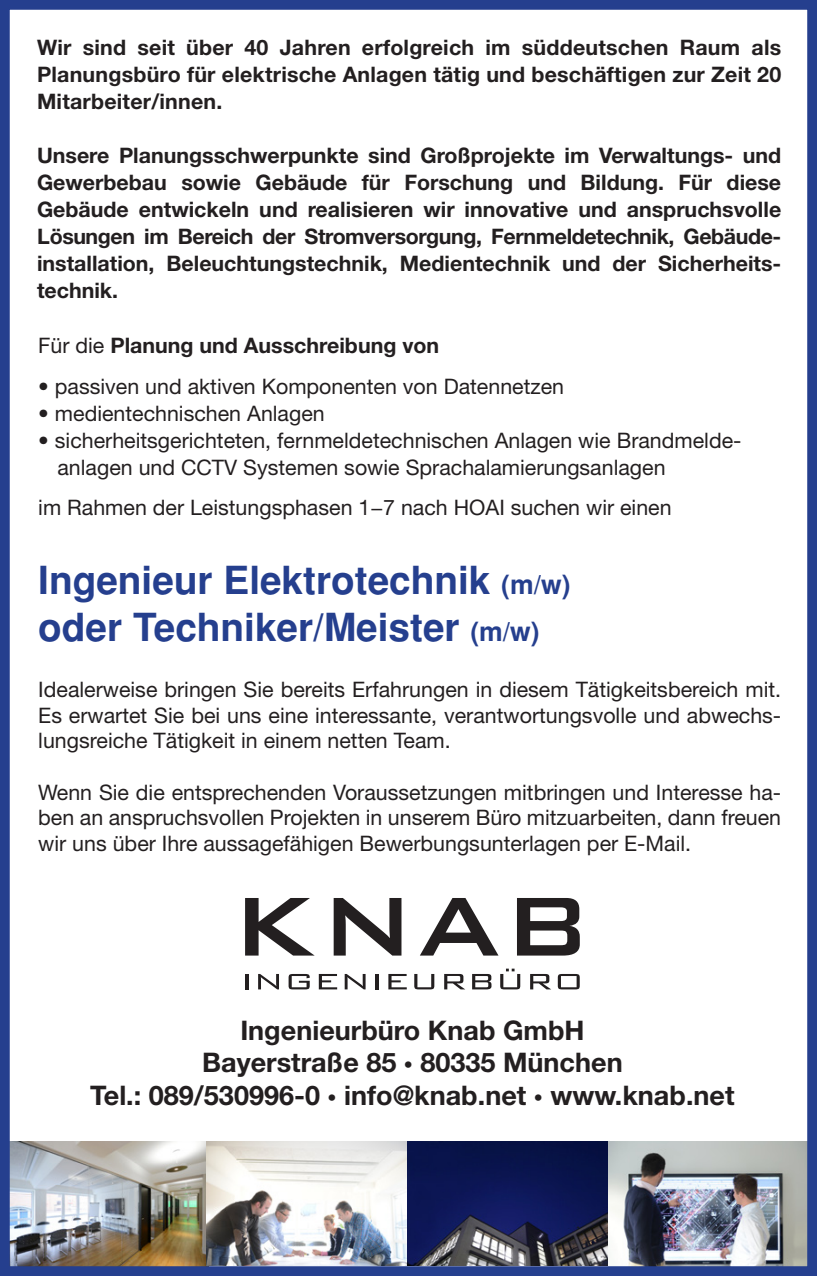
<style>
.page{position:relative;width:817px;height:1276px;background:#fff}
.page>*{position:absolute;margin:0;border:0;box-sizing:border-box;transform-origin:0 0}
.t1{font:700 38.7px/46.6px "Helvetica";color:#253f8e}
.t2{font:700 27px/32.4px "Helvetica Neue";color:#231f20;text-align:center}
.t3{font:21.38px/25.7px "Helvetica Neue";color:#231f20;text-align:justify}
.t4{font:700 21.38px/27px "Helvetica Neue";color:#231f20;text-align:justify}
.s1{font-weight:400}
.s2{font-size:26.55px}
.s3{font-size:18px}
</style>
<div class="page">
<img style="left:11px;top:1141px;width:195px;height:124px">
<img style="left:206px;top:1141px;width:599px;height:124px">
<svg style="left:245px;top:898px;width:69px;height:57px"></svg>
<svg style="left:333px;top:898px;width:68px;height:57px"></svg>
<svg style="left:420px;top:898px;width:78px;height:57px"></svg>
<svg style="left:517px;top:898px;width:62px;height:57px"></svg>
<hr style="left:245px;top:974px;width:3px;height:15px;background:#231f20">
<svg style="left:258px;top:974px;width:21px;height:15px"></svg>
<svg style="left:288px;top:974px;width:21px;height:15px"></svg>
<svg style="left:319px;top:974px;width:18px;height:15px"></svg>
<svg style="left:344px;top:974px;width:21px;height:15px"></svg>
<hr style="left:375px;top:974px;width:3px;height:15px;background:#231f20">
<svg style="left:388px;top:974px;width:18px;height:15px"></svg>
<svg style="left:414px;top:974px;width:20px;height:15px"></svg>
<svg style="left:444px;top:974px;width:21px;height:15px"></svg>
<svg style="left:472px;top:974px;width:19px;height:15px"></svg>
<svg style="left:500px;top:968px;width:20px;height:21px"></svg>
<svg style="left:530px;top:974px;width:21px;height:15px"></svg>
<svg style="left:557px;top:974px;width:22px;height:15px"></svg>
<div style="left:0;top:0;width:816px;height:1276px;border:10px solid #253f8e"></div>
<p class="t4" style="left:37px;top:33px;width:745px">Wir sind seit über 40 Jahren erfolgreich im süddeutschen Raum als Planungsbüro für elektrische Anlagen tätig und beschäftigen zur Zeit 20<br>Mitarbeiter/innen.</p>
<p class="t4" style="left:37px;top:141px;width:745px">Unsere Planungsschwerpunkte sind Großprojekte im Verwaltungs- und Gewerbebau sowie Gebäude für Forschung und Bildung. Für diese Gebäude entwickeln und realisieren wir innovative und anspruchsvolle Lösungen im Bereich der Stromversorgung, Fernmeldetechnik, Gebäude&shy;installation, Beleuchtungstechnik, Medientechnik und der Sicherheits&shy;technik.</p>
<p class="t4" style="left:38px;top:332px;width:402px"><span class="s1">Für die</span> Planung und Ausschreibung von</p>
<p class="t3" style="left:38px;top:373px;width:527px">• passiven und aktiven Komponenten von Datennetzen</p>
<p class="t3" style="left:38px;top:400px;width:288px">• medientechnischen Anlagen</p>
<p class="t3" style="left:57px;top:426px;width:685px;line-height:27px;text-indent:-19px">• sicherheitsgerichteten, fernmeldetechnischen Anlagen wie Brandmelde&shy;anlagen und CCTV Systemen sowie Sprachalamierungsanlagen</p>
<p class="t3" style="left:38px;top:495px;width:634px">im Rahmen der Leistungsphasen 1−7 nach HOAI suchen wir einen</p>
<h1 class="t1" style="left:38px;top:557px;width:533px">Ingenieur Elektrotechnik <span class="s2">(m/w) </span>oder Techniker/Meister <span class="s2">(m/w)</span></h1>
<p class="t3" style="left:38px;top:676px;width:744px">Idealerweise bringen Sie bereits Erfahrungen in diesem Tätigkeitsbereich mit.<br>Es erwartet Sie bei uns eine interessante, verantwortungsvolle und abwechs&shy;lungsreiche Tätigkeit in einem netten Team.</p>
<p class="t3" style="left:38px;top:779px;width:744px">Wenn Sie die entsprechenden Voraussetzungen mitbringen und Interesse ha&shy;ben an anspruchsvollen Projekten in unserem Büro mitzuarbeiten, dann freuen wir uns über Ihre aussagefähigen Bewerbungsunterlagen per E-Mail.</p>
<p class="t2" style="left:90px;top:1013px;width:645px">Ingenieurbüro Knab GmbH<br>Bayerstraße 85 <span class="s3">•</span> 80335 München<br>Tel.: 089/530996-0 <span class="s3">•</span> info@knab.net <span class="s3">•</span> www.knab.net</p>
</div>
